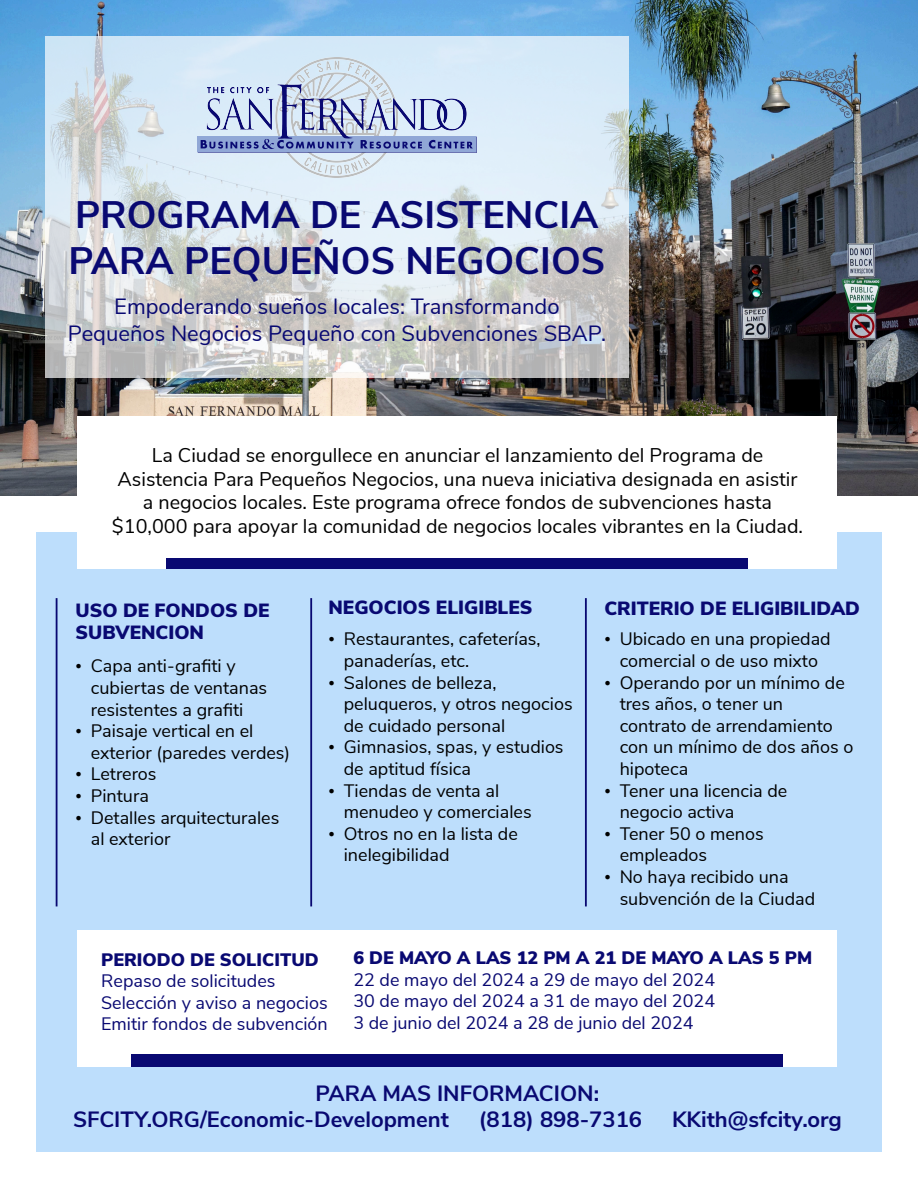
<style>
.page{position:relative;width:918px;height:1188px;background:#fff}
.page>*{position:absolute;margin:0;border:0;box-sizing:border-box;transform-origin:0 0}
.t1{font:700 38.25px/45.9px "Nunito Sans";color:#090972}
.t2{font:22.05px/26.4px "Nunito Sans";color:#090972;text-align:center}
.t3{font:700 22.05px/26.4px "Nunito Sans";color:#090972}
.t4{font:19.8px/23.7px "Nunito Sans";color:#000;text-align:center}
.t5{font:900 19.05px/23px "Nunito Sans";color:#090972}
.t6{font:18px/21.6px "Nunito Sans";color:#000}
.t7{font:18px/21.6px "Nunito Sans";color:#090972}
.t8{font:900 18px "Nunito Sans";color:#090972}
.s1{font-family:"Times New Roman"}
</style>
<div class="page">
<img style="left:0;top:0;width:918px;height:496px">
<svg style="left:45px;top:36px;width:583px;height:341px;background:#d4dce1"></svg>
<div style="left:36px;top:532px;width:846px;height:620px;background:#bddefc"></div>
<div style="left:78px;top:416px;width:759px;height:153px;background:#fff"></div>
<div style="left:78px;top:930px;width:759px;height:137px;background:#fff"></div>
<div style="left:131px;top:1054px;width:652px;height:13px;background:#090972"></div>
<div style="left:167px;top:558px;width:581px;height:11px;background:#090972"></div>
<hr style="left:56px;top:598px;width:2px;height:308px;background:#090972">
<hr style="left:310px;top:598px;width:2px;height:308px;background:#090972">
<hr style="left:585px;top:598px;width:2px;height:308px;background:#090972">
<img style="left:198px;top:58px;width:278px;height:120px">
<h1 class="t1" style="left:68px;top:190px;width:538px">PROGRAMA DE ASISTENCIA<br>PARA PEQUEÑOS NEGOCIOS</h1>
<p class="t2" style="left:68px;top:292px;width:540px">Empoderando sueños locales: Transformando<br>Pequeños Negocios Pequeño con Subvenciones SBAP.</p>
<p class="t4" style="left:112px;top:442px;width:693px">La Ciudad se enorgullece en anunciar el lanzamiento del Programa de Asistencia Para Pequeños Negocios, una nueva iniciativa designada en asistir a negocios locales. Este programa ofrece fondos de subvenciones hasta $10,000 para apoyar la comunidad de negocios locales vibrantes en la Ciudad.</p>
<p class="t5" style="left:76px;top:598px;width:195px">USO DE FONDOS DE<br>SUBVENCION</p>
<p class="t5" style="left:329px;top:596px;width:205px">NEGOCIOS ELIGIBLES</p>
<p class="t5" style="left:604px;top:596px;width:257px">CRITERIO DE ELIGIBILIDAD</p>
<p class="t6" style="left:91px;top:654px;width:178px;text-indent:-15px"><span class="s1">•</span> Capa anti-grafiti y cubiertas de ventanas resistentes a grafiti</p>
<p class="t6" style="left:91px;top:719px;width:201px;text-indent:-15px"><span class="s1">•</span> Paisaje vertical en el exterior (paredes verdes)</p>
<p class="t6" style="left:76px;top:762px;width:83px"><span class="s1">•</span> Letreros</p>
<p class="t6" style="left:76px;top:784px;width:75px"><span class="s1">•</span> Pintura</p>
<p class="t6" style="left:91px;top:806px;width:190px;text-indent:-15px"><span class="s1">•</span> Detalles arquitecturales al exterior</p>
<p class="t6" style="left:344px;top:627px;width:198px;text-indent:-15px"><span class="s1">•</span> Restaurantes, cafeterías, panaderías, etc.</p>
<p class="t6" style="left:344px;top:670px;width:230px;text-indent:-15px"><span class="s1">•</span> Salones de belleza, peluqueros, y otros negocios de cuidado personal</p>
<p class="t6" style="left:344px;top:735px;width:221px;text-indent:-15px"><span class="s1">•</span> Gimnasios, spas, y estudios de aptitud física</p>
<p class="t6" style="left:344px;top:778px;width:189px;text-indent:-15px"><span class="s1">•</span> Tiendas de venta al menudeo y comerciales</p>
<p class="t6" style="left:344px;top:822px;width:176px;text-indent:-15px"><span class="s1">•</span> Otros no en la lista de inelegibilidad</p>
<p class="t6" style="left:604px;top:627px;width:228px;text-align:center"><span class="s1">•</span> Ubicado en una propiedad comercial o de uso mixto</p>
<p class="t6" style="left:620px;top:670px;width:235px;text-indent:-15px"><span class="s1">•</span> Operando por un mínimo de tres años, o tener un contrato de arrendamiento con un mínimo de dos años o hipoteca</p>
<p class="t6" style="left:620px;top:778px;width:169px;text-indent:-15px"><span class="s1">•</span> Tener una licencia de negocio activa</p>
<p class="t6" style="left:620px;top:822px;width:146px;text-indent:-15px"><span class="s1">•</span> Tener 50 o menos empleados</p>
<p class="t6" style="left:620px;top:865px;width:197px;text-indent:-15px"><span class="s1">•</span> No haya recibido una subvención de la Ciudad</p>
<p class="t8" style="left:101px;top:946px;width:219px">PERIODO DE SOLICITUD</p>
<p class="t7" style="left:101px;top:969px;width:228px">Repaso de solicitudes<br>Selección y aviso a negocios<br>Emitir fondos de subvención</p>
<p class="t8" style="left:353px;top:945px;width:460px">6 DE MAYO A LAS 12 PM A 21 DE MAYO A LAS 5 PM</p>
<p class="t7" style="left:353px;top:968px;width:363px;text-align:justify">22 de mayo del 2024 a 29 de mayo del 2024<br>30 de mayo del 2024 a 31 de mayo del 2024<br>3 de junio del 2024 a 28 de junio del 2024</p>
<p class="t3" style="left:73px;top:1079px;width:528px;text-indent:243px">PARA MAS INFORMACION:<br>SFCITY.ORG/Economic-Development</p>
<p class="t3" style="left:479px;top:1105px;width:165px">(818) 898-7316</p>
<p class="t3" style="left:672px;top:1105px;width:171px">KKith@sfcity.org</p>
</div>
